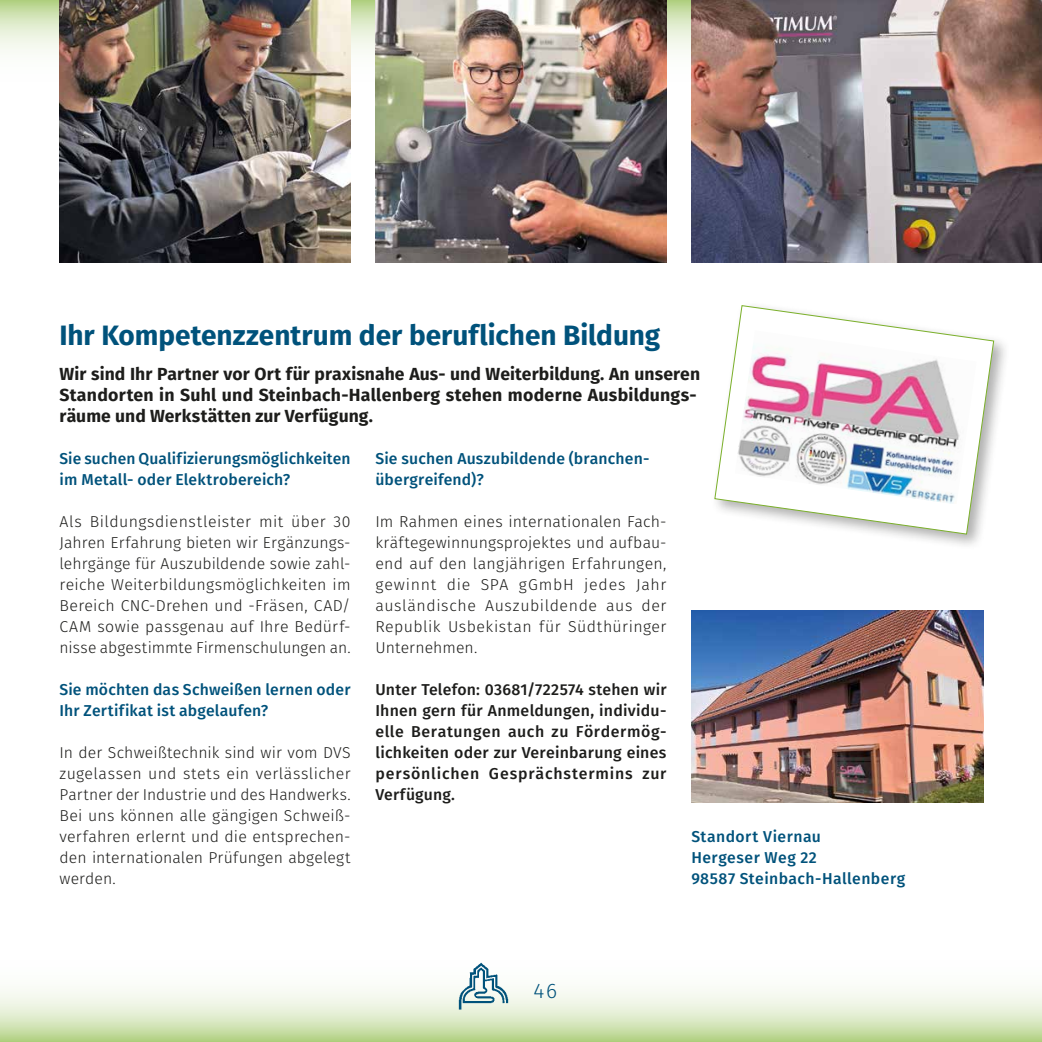
<style>
.page{position:relative;width:1042px;height:1042px;background:#fff}
.page>*{position:absolute;margin:0;border:0;box-sizing:border-box;transform-origin:0 0}
.t1{font:700 28px "Fira Sans";color:#00527b}
.t2{font:300 21px "Fira Sans";color:#00527b}
.t3{font:700 17.5px/21px "Fira Sans";letter-spacing:.01em;color:#1d1d1b}
.t4{font:300 15.75px/21px "Fira Sans";letter-spacing:.015em;color:#1d1d1b;text-align:justify}
.t5{font:500 15.75px/21px "Fira Sans";letter-spacing:.05em;color:#1d1d1b;text-align:justify}
.t6{font:500 15.75px/21px "Fira Sans";letter-spacing:.01em;color:#00527b}
.t7{font:500 15.75px/21px "Fira Sans";letter-spacing:.03em;color:#00527b}
</style>
<div class="page">
<svg style="left:0;top:989px;width:1041px;height:53px"></svg>
<hr style="left:1041px;top:938px;width:1px;height:104px;background:#7bb02a">
<svg style="left:0;top:0;width:691px;height:103px"></svg>
<img style="left:459px;top:962px;width:49px;height:47px">
<img style="left:375px;top:0;width:291px;height:263px">
<img style="left:60px;top:0;width:291px;height:263px">
<img style="left:691px;top:610px;width:292px;height:192px">
<img style="left:691px;top:0;width:351px;height:262px">
<div style="left:710px;top:301px;width:300px;height:249px;background:#1d1d1b;opacity:.35"></div>
<svg style="left:714px;top:305px;width:280px;height:230px"></svg>
<h1 class="t1" style="left:60px;top:312px;width:602px">Ihr Kompetenzzentrum der beruflichen Bildung</h1>
<p class="t3" style="left:60px;top:362px;width:642px">Wir sind Ihr Partner vor Ort für praxisnahe Aus- und Weiterbildung. An unseren<br>Standorten in Suhl und Steinbach-Hallenberg stehen moderne Ausbildungs&shy;räume und Werkstätten zur Verfügung.</p>
<p class="t6" style="left:60px;top:447px;width:293px">Sie suchen Qualifizierungsmöglichkeiten im Metall- oder Elektrobereich?</p>
<p class="t4" style="left:60px;top:511px;width:293px">Als Bildungsdienstleister mit über 30<br>Jahren Erfahrung bieten wir Ergänzungs&shy;lehrgänge für Auszubildende sowie zahl&shy;reiche Weiterbildungsmöglichkeiten im Bereich CNC-Drehen und -Fräsen, CAD/ CAM sowie passgenau auf Ihre Bedürf&shy;nisse abgestimmte Firmenschulungen an.</p>
<p class="t6" style="left:60px;top:678px;width:293px">Sie möchten das Schweißen lernen oder<br>Ihr Zertifikat ist abgelaufen?</p>
<p class="t4" style="left:60px;top:742px;width:293px">In der Schweißtechnik sind wir vom DVS zugelassen und stets ein verlässlicher Partner der Industrie und des Handwerks.<br>Bei uns können alle gängigen Schweiß&shy;verfahren erlernt und die entsprechen&shy;den internationalen Prüfungen abgelegt werden.</p>
<p class="t6" style="left:375px;top:447px;width:275px">Sie suchen Auszubildende (branchen&shy;übergreifend)?</p>
<p class="t4" style="left:375px;top:511px;width:293px">Im Rahmen eines internationalen Fach&shy;kräftegewinnungsprojektes und aufbau&shy;end auf den langjährigen Erfahrungen, gewinnt die SPA gGmbH jedes Jahr ausländische Auszubildende aus der Republik Usbekistan für Südthüringer Unternehmen.</p>
<p class="t5" style="left:375px;top:678px;width:293px">Unter Telefon: 03681/722574 stehen wir Ihnen gern für Anmeldungen, individu&shy;elle Beratungen auch zu Fördermög&shy;lichkeiten oder zur Vereinbarung eines persönlichen Gesprächstermins zur Verfügung.</p>
<p class="t7" style="left:691px;top:825px;width:215px">Standort Viernau<br>Hergeser Weg 22<br>98587 Steinbach-Hallenberg</p>
<h2 class="t2" style="left:533px;top:975px;width:25px">46</h2>
</div>
